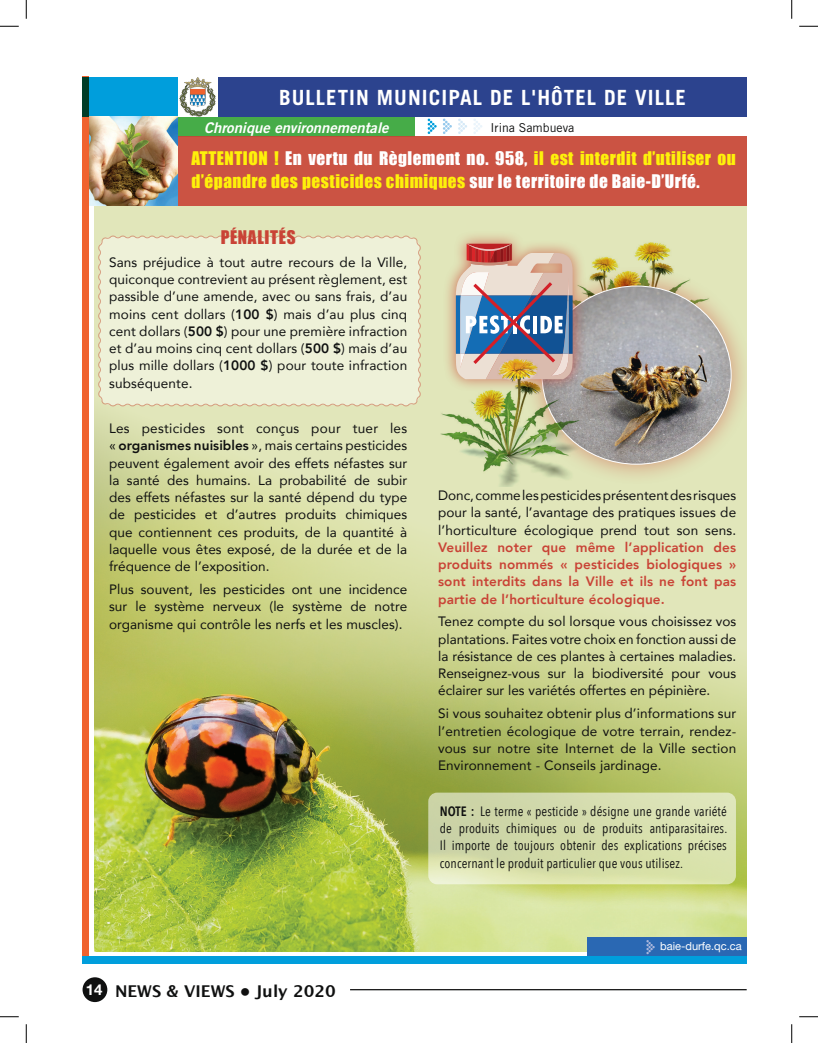
<style>
.page{position:relative;width:818px;height:1043px;background:#fff}
.page>*{position:absolute;margin:0;border:0;box-sizing:border-box;transform-origin:0 0}
.t1{font:700 20.88px "Trade Gothic";letter-spacing:.05em;color:#fff}
.t2{font:17.25px/23.4px "Impact";letter-spacing:.03em;color:#fef10a}
.t3{font:17.25px "Impact";letter-spacing:.04em;color:#c94336}
.t4{font:700 16.25px "Lucida Grande";color:#0f1010}
.t5{font:italic 14.75px "Trade Gothic Bold Two";color:#fff}
.t6{font:13.5px/17.2px "Avenir";letter-spacing:.005em;color:#0f1010;text-align:justify}
.t7{font:13.5px/17.2px "Avenir Next Condensed";letter-spacing:.01em;color:#0f1010;text-align:justify}
.t8{font:800 13.5px/17.2px "Avenir";letter-spacing:.01em;color:#c94336;text-align:justify}
.t9{font:12.38px "Trade Gothic";color:#0f1010}
.t10{font:11.12px "Helvetica Neue";color:#fff}
.s1{color:#fff}
.s2{font-weight:800}
.s3{font-weight:600}
</style>
<div class="page">
<div style="left:83px;top:977px;width:24px;height:25px;background:#0f1010;border-radius:50%"></div>
<hr style="left:350px;top:989px;width:396px;height:1px;background:#0f1010">
<div style="left:218px;top:77px;width:528px;height:40px;background:#2c438e"></div>
<div style="left:82px;top:77px;width:96px;height:40px;background:#009edc"></div>
<div style="left:82px;top:77px;width:7px;height:887px;background:#f0622e"></div>
<img style="left:179px;top:77px;width:36px;height:39px">
<img style="left:94px;top:206px;width:652px;height:745px">
<div style="left:97px;top:235px;width:324px;height:172px;background:#eef1d8"></div>
<div style="left:178px;top:117px;width:237px;height:19px;background:#46ac48"></div>
<div style="left:587px;top:937px;width:159px;height:19px;background:#2a68b3"></div>
<svg style="left:646px;top:940px;width:8px;height:14px"></svg>
<div style="left:82px;top:956px;width:664px;height:8px;background:#009edc"></div>
<svg style="left:427px;top:119px;width:9px;height:15px"></svg>
<svg style="left:443px;top:119px;width:9px;height:15px"></svg>
<svg style="left:458px;top:119px;width:9px;height:15px"></svg>
<svg style="left:473px;top:119px;width:9px;height:15px"></svg>
<div style="left:94px;top:136px;width:652px;height:70px;background:#cb5343"></div>
<img style="left:89px;top:117px;width:89px;height:89px">
<svg style="left:428px;top:792px;width:308px;height:92px;background:#d5ddac"></svg>
<img style="left:580px;top:226px;width:133px;height:39px">
<div style="left:521px;top:265px;width:225px;height:220px;background:#c94336;opacity:.44"></div>
<img style="left:583px;top:286px;width:148px;height:178px">
<div style="left:442px;top:230px;width:144px;height:162px;background:#c94336;opacity:.75"></div>
<svg style="left:455px;top:244px;width:117px;height:97px;background:#a29eab"></svg>
<img style="left:438px;top:341px;width:145px;height:145px">
<svg style="left:0;top:25px;width:19px;height:2px"></svg>
<svg style="left:799px;top:25px;width:19px;height:2px"></svg>
<svg style="left:0;top:1016px;width:19px;height:1px"></svg>
<svg style="left:799px;top:1016px;width:19px;height:1px"></svg>
<svg style="left:25px;top:0;width:2px;height:19px"></svg>
<svg style="left:25px;top:1024px;width:2px;height:18px"></svg>
<svg style="left:791px;top:0;width:1px;height:19px"></svg>
<svg style="left:791px;top:1024px;width:1px;height:18px"></svg>
<h1 class="t1" style="left:279px;top:85px;width:408px">BULLETIN MUNICIPAL DE L'HÔTEL DE VILLE</h1>
<p class="t5" style="left:204px;top:118px;width:186px">Chronique environnementale</p>
<p class="t9" style="left:490px;top:120px;width:85px">Irina Sambueva</p>
<p class="t2" style="left:192px;top:146px;width:545px">ATTENTION ! <span class="s1">En vertu du Règlement no. 958,</span> il est interdit d’utiliser ou d’épandre des pesticides chimiques <span class="s1">sur le territoire de Baie-D’Urfé.</span></p>
<p class="t3" style="left:221px;top:224px;width:76px">PÉNALITÉS</p>
<p class="t6" style="left:109px;top:253px;width:299px">Sans préjudice à tout autre recours de la Ville, quiconque contrevient au présent règlement, est passible d’une amende, avec ou sans frais, d’au moins cent dollars (<span class="s2">100 $</span>) mais d’au plus cinq cent dollars (<span class="s2">500 $</span>) pour une première infraction et d’au moins cinq cent dollars (<span class="s2">500 $</span>) mais d’au plus mille dollars (<span class="s2">1000 $</span>) pour toute infraction subséquente.</p>
<p class="t6" style="left:109px;top:419px;width:299px">Les pesticides sont conçus pour tuer les « <span class="s2">organismes nuisibles</span> », mais certains pesticides peuvent également avoir des effets néfastes sur la santé des humains. La probabilité de subir des effets néfastes sur la santé dépend du type de pesticides et d’autres produits chimiques que contiennent ces produits, de la quantité à laquelle vous êtes exposé, de la durée et de la fréquence de l’exposition.</p>
<p class="t6" style="left:109px;top:580px;width:299px">Plus souvent, les pesticides ont une incidence sur le système nerveux (le système de notre organisme qui contrôle les nerfs et les muscles).</p>
<p class="t4" style="left:86px;top:978px;width:251px"><sup>14</sup> NEWS &amp; VIEWS • July 2020</p>
<p class="t6" style="left:438px;top:486px;width:299px">Donc, comme les pesticides présentent des risques pour la santé, l’avantage des pratiques issues de l’horticulture écologique prend tout son sens.</p>
<p class="t8" style="left:438px;top:538px;width:299px">Veuillez noter que même l’application des produits nommés « pesticides biologiques » sont interdits dans la Ville et ils ne font pas partie de l’horticulture écologique.</p>
<p class="t6" style="left:438px;top:612px;width:299px">Tenez compte du sol lorsque vous choisissez vos plantations. Faites votre choix en fonction aussi de la résistance de ces plantes à certaines maladies.<br>Renseignez-vous sur la biodiversité pour vous éclairer sur les variétés offertes en pépinière.</p>
<p class="t6" style="left:438px;top:704px;width:299px">Si vous souhaitez obtenir plus d’informations sur l’entretien écologique de votre terrain, rendez&shy;vous sur notre site Internet de la Ville section Environnement - Conseils jardinage.</p>
<p class="t7" style="left:439px;top:801px;width:289px"><span class="s3">NOTE :</span> Le terme « pesticide » désigne une grande variété de produits chimiques ou de produits antiparasitaires.<br>Il importe de toujours obtenir des explications précises concernant le produit particulier que vous utilisez.</p>
<p class="t10" style="left:660px;top:938px;width:83px">baie-durfe.qc.ca</p>
</div>
